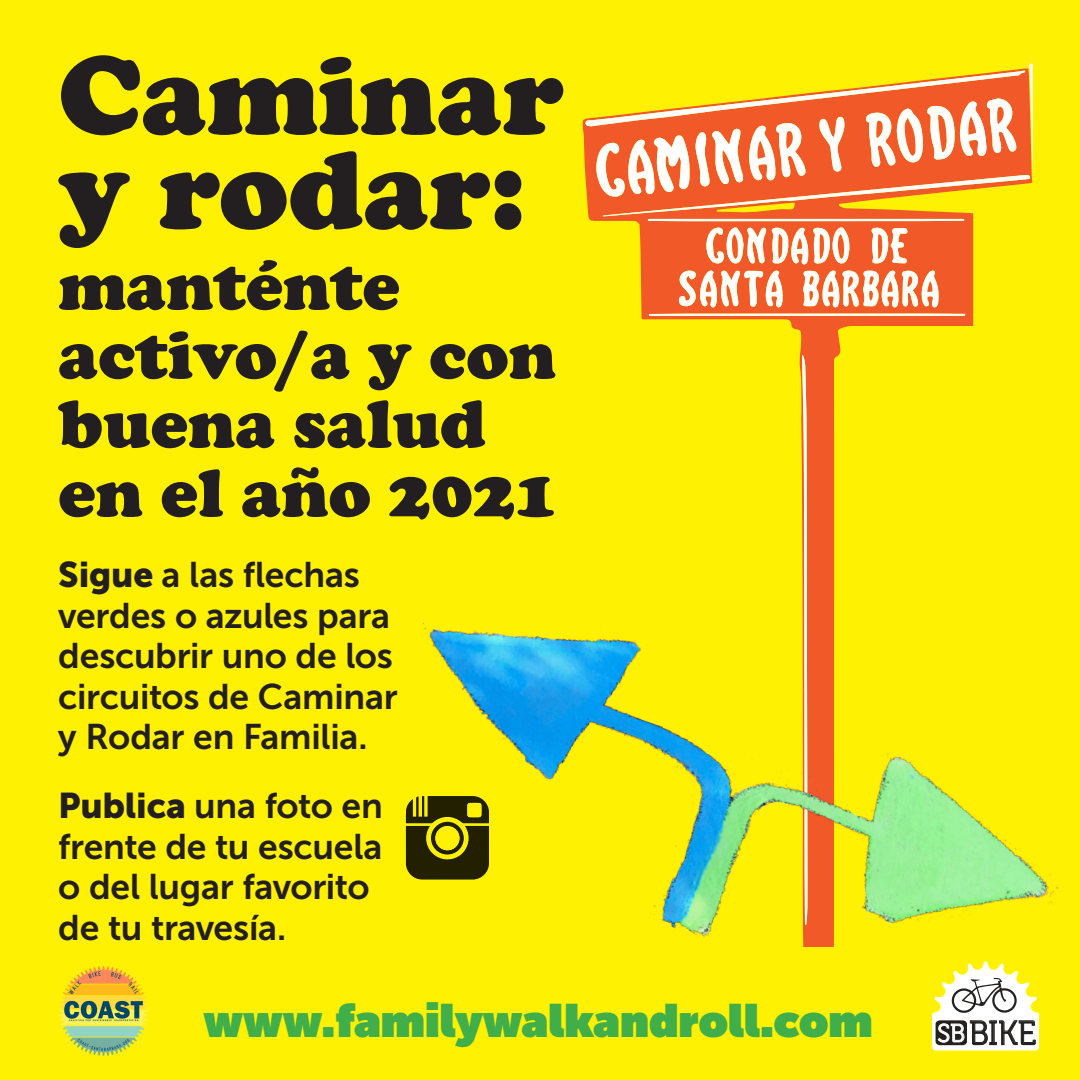
<style>
.page{position:relative;width:1080px;height:1080px;background:#fff101}
.page>*{position:absolute;margin:0;border:0;box-sizing:border-box;transform-origin:0 0}
.t1{font:900 115.5px/94.5px "Cooper";color:#231f20}
.t2{font:900 70.5px/69px "Cooper";color:#231f20}
.t3{font:900 46.5px "Museo Sans Display";color:#40ae49}
.t4{font:35.55px/40.5px "Museo Sans 700";letter-spacing:-.01em;color:#231f20}
.t5{font:33.9px "Museo 300";color:#232020}
.s1{font-family:"Museo Sans 900"}
.s2{font-size:25.35px;color:#fff}
</style>
<div class="page">
<img style="left:59px;top:967px;width:89px;height:88px">
<svg style="left:583px;top:119px;width:391px;height:451px"></svg>
<svg style="left:802px;top:355px;width:6px;height:215px"></svg>
<svg style="left:585px;top:64px;width:448px;height:157px"></svg>
<svg style="left:649px;top:227px;width:317px;height:89px;background:#f58f6a"></svg>
<img style="left:422px;top:570px;width:637px;height:481px">
<svg style="left:405px;top:788px;width:94px;height:99px"></svg>
<div style="left:435px;top:826px;width:25px;height:24px;background:#fff101;border-radius:50%"></div>
<p class="t1" style="left:58px;top:48px;width:507px">Caminar y rodar:</p>
<p class="t2" style="left:58px;top:251px;width:500px">manténte activo/a y con buena salud en el año 2021</p>
<p class="t4" style="left:58px;top:555px;width:341px"><span class="s1">Sigue</span> a las flechas verdes o azules para descubrir uno de los circuitos de Caminar y Rodar en Familia.</p>
<p class="t4" style="left:58px;top:786px;width:326px"><span class="s1">Publica</span> una foto en frente de tu escuela o del lugar favorito de tu travesía.</p>
<p class="t3" style="left:204px;top:993px;width:670px">www.familywalkandroll.com</p>
<p class="t5" style="left:937px;top:1015px;width:100px"><span class="s2">SB</span> BIKE</p>
</div>
